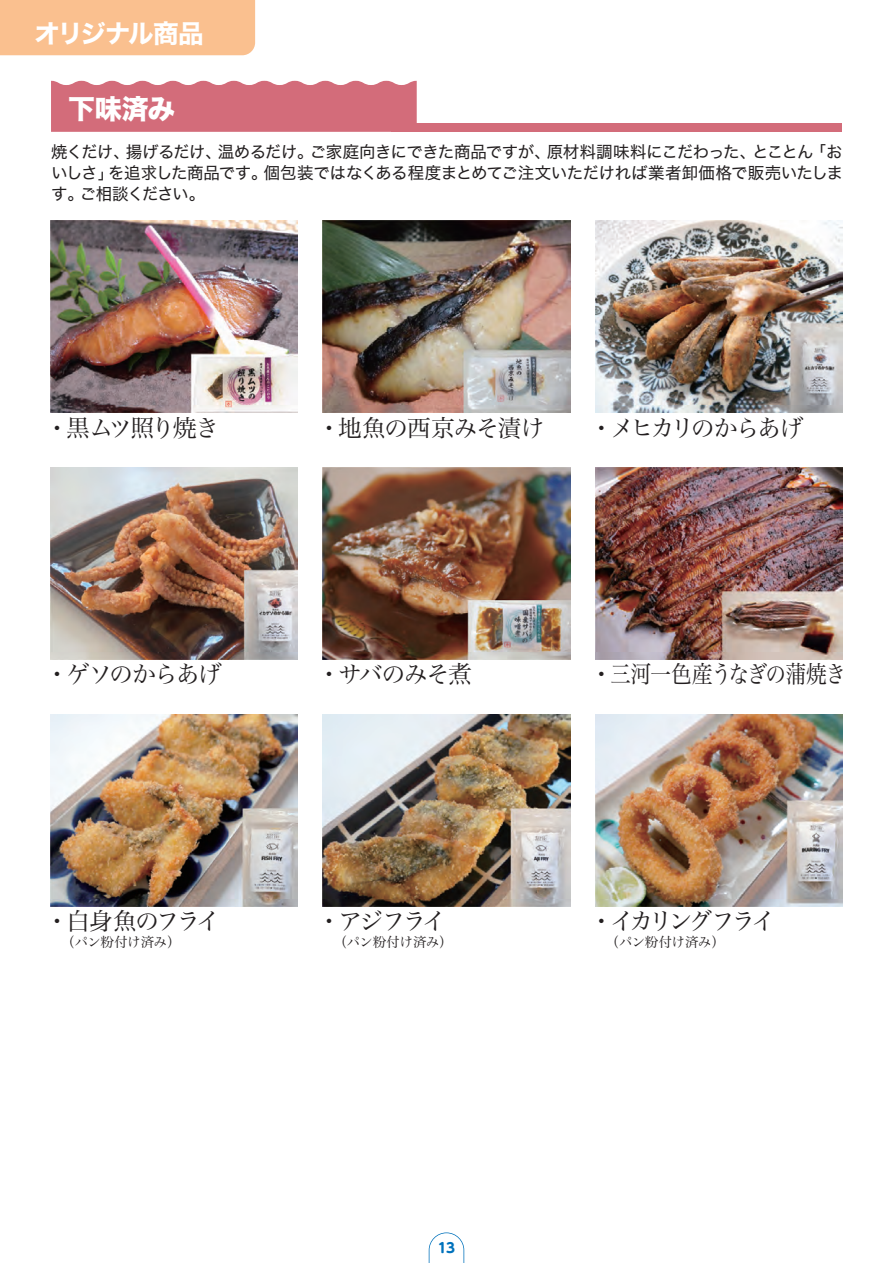
<style>
.page{position:relative;width:893px;height:1263px;background:#fff}
.page>*{position:absolute;margin:0;border:0;box-sizing:border-box;transform-origin:0 0}
.t1{font:27px "Hira Kaku Std N W8";color:#fff}
.t2{font:25.5px "Hira Kaku Std N W7";letter-spacing:-.065em;color:#fff}
.t3{font:24px "Hira Min Std N W3";letter-spacing:-.08em;color:#231f20}
.t4{font:24px "Hira Min Std N W3";letter-spacing:-.03em;color:#231f20}
.t5{font:24px "Hira Min Std N W3";letter-spacing:-.06em;color:#231f20}
.t6{font:24px "Hira Min Std N W3";letter-spacing:-.125em;color:#231f20}
.t7{font:24px "Hira Min Std N W3";letter-spacing:-.17em;color:#231f20}
.t8{font:24px "Hira Min Std N W3";letter-spacing:-.11em;color:#231f20}
.t9{font:16.5px/21px "Hira Kaku Std W4";letter-spacing:-.025em;color:#231f20;text-align:justify}
.t10{font:13.5px "Hira Min Std N W3";letter-spacing:-.025em;color:#231f20}
.t11{font:700 13.5px "UD Shin M Go Pro";color:#0072bc}
</style>
<div class="page">
<svg style="left:429px;top:1232px;width:35px;height:31px"></svg>
<div style="left:51px;top:81px;width:366px;height:51px;background:#d36c7a"></div>
<div style="left:0;top:0;width:255px;height:55px;background:#fac08f"></div>
<div style="left:391px;top:123px;width:451px;height:9px;background:#d36c7a"></div>
<img style="left:51px;top:221px;width:247px;height:192px">
<img style="left:323px;top:221px;width:247px;height:192px">
<img style="left:595px;top:221px;width:247px;height:192px">
<img style="left:51px;top:468px;width:247px;height:191px">
<img style="left:323px;top:468px;width:247px;height:191px">
<img style="left:595px;top:468px;width:247px;height:191px">
<img style="left:51px;top:714px;width:247px;height:192px">
<img style="left:323px;top:714px;width:247px;height:192px">
<img style="left:595px;top:714px;width:247px;height:192px">
<h2 class="t2" style="left:34px;top:13px;width:171px">オリジナル商品</h2>
<h1 class="t1" style="left:68px;top:94px;width:108px">下味済み</h1>
<p class="t9" style="left:51px;top:141px;width:793px">焼くだけ、揚げるだけ、温めるだけ。ご家庭向きにできた商品ですが、原材料調味料にこだわった、とことん「おいしさ」を追求した商品です。個包装ではなくある程度まとめてご注文いただければ業者卸価格で販売いたします。ご相談ください。</p>
<h3 class="t3" style="left:45px;top:410px;width:176px">・黒ムツ照り焼き</h3>
<h3 class="t5" style="left:317px;top:410px;width:229px">・地魚の西京みそ漬け</h3>
<h3 class="t6" style="left:589px;top:410px;width:216px">・メヒカリのからあげ</h3>
<h3 class="t3" style="left:45px;top:657px;width:178px">・ゲソのからあげ</h3>
<h3 class="t3" style="left:317px;top:657px;width:157px">・サバのみそ煮</h3>
<h3 class="t4" style="left:589px;top:657px;width:258px">・三河一色産うなぎの蒲焼き</h3>
<h3 class="t8" style="left:45px;top:904px;width:177px">・白身魚のフライ</h3>
<h3 class="t3" style="left:317px;top:904px;width:131px">・アジフライ</h3>
<h3 class="t7" style="left:589px;top:904px;width:188px">・イカリングフライ</h3>
<p class="t10" style="left:61px;top:932px;width:121px">（パン粉付け済み）</p>
<p class="t10" style="left:333px;top:932px;width:121px">（パン粉付け済み）</p>
<p class="t10" style="left:606px;top:932px;width:121px">（パン粉付け済み）</p>
<p class="t11" style="left:438px;top:1237px;width:19px">13</p>
</div>
